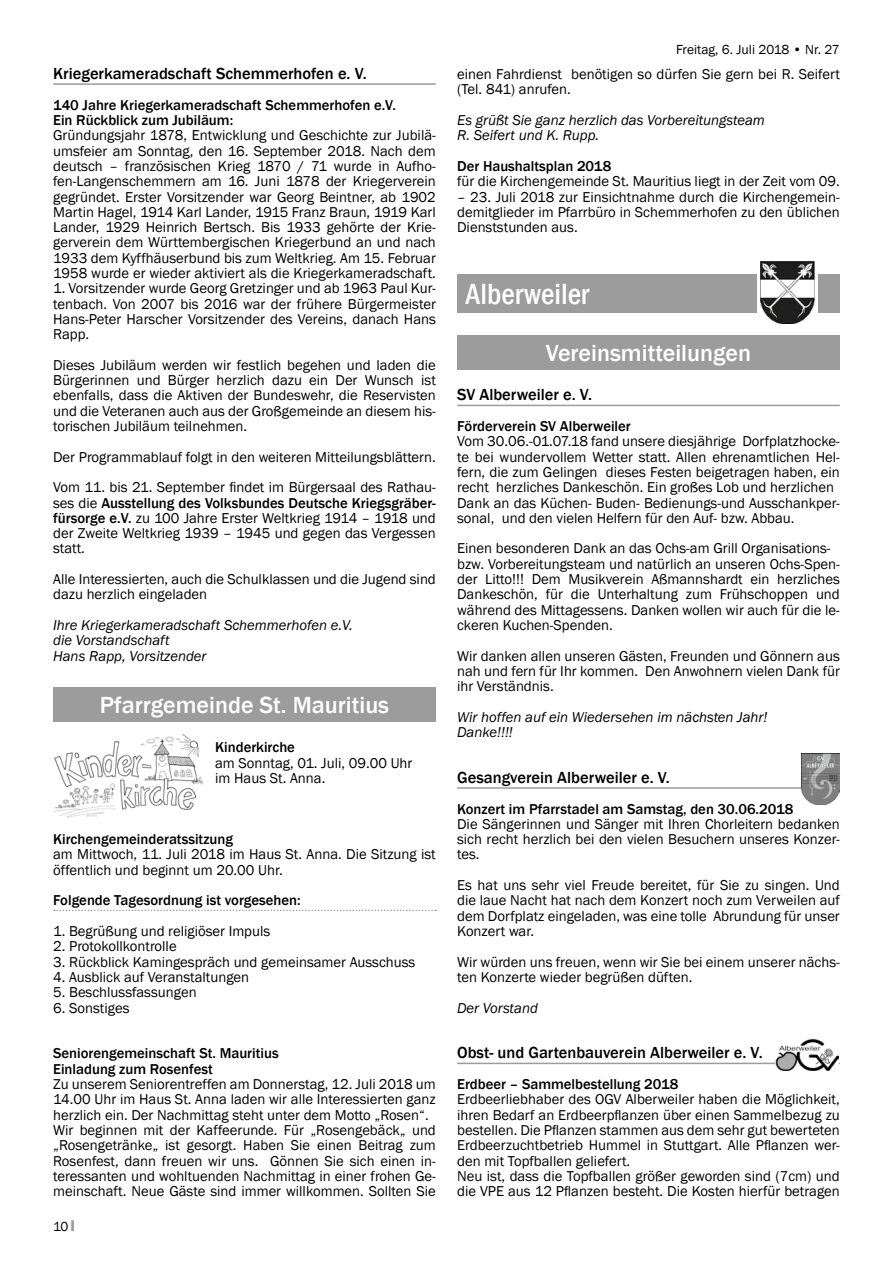
<style>
.page{position:relative;width:893px;height:1263px;background:#fff}
.page>*{position:absolute;margin:0;border:0;box-sizing:border-box;transform-origin:0 0}
.t1{font:500 condensed 30px "Franklin Gothic";color:#fff}
.t2{font:500 24px "Franklin Gothic";color:#fff}
.t3{font:500 16.5px "Franklin Gothic";color:#000}
.t4{font:14.7px/15.3px "Franklin Gothic";color:#000}
.t5{font:500 14.7px/15.3px "Franklin Gothic";color:#000}
.t6{font:italic 14.7px/15.3px "Franklin Gothic";color:#000}
.t7{font:13.5px "Franklin Gothic";color:#000}
.s1{font-weight:500}
.s2{font-family:"Impact";color:#9c9c9d}
</style>
<div class="page">
<hr style="left:53px;top:83px;width:383px;height:2px;background:#9c9c9d">
<svg style="left:54px;top:910px;width:382px;height:1px"></svg>
<div style="left:53px;top:688px;width:383px;height:34px;background:#9c9c9d"></div>
<img style="left:54px;top:733px;width:148px;height:84px">
<hr style="left:457px;top:405px;width:383px;height:1px;background:#9c9c9d">
<hr style="left:457px;top:787px;width:383px;height:2px;background:#9c9c9d">
<hr style="left:457px;top:1063px;width:383px;height:1px;background:#9c9c9d">
<div style="left:457px;top:274px;width:383px;height:38px;background:#9c9c9d"></div>
<div style="left:757px;top:261px;width:61px;height:63px;background:linear-gradient(to bottom,#fff,#fff)"></div>
<img style="left:761px;top:261px;width:53px;height:63px">
<div style="left:457px;top:336px;width:383px;height:34px;background:#9c9c9d"></div>
<img style="left:801px;top:753px;width:39px;height:52px">
<img style="left:775px;top:1038px;width:63px;height:32px">
<p class="t3" style="left:53px;top:63px;width:315px">Kriegerkameradschaft Schemmerhofen e. V.</p>
<p class="t5" style="left:53px;top:97px;width:344px">140 Jahre Kriegerkameradschaft Schemmerhofen e.V.<br>Ein Rückblick zum Jubiläum:</p>
<p class="t4" style="left:53px;top:128px;width:384px;text-align:justify">Gründungsjahr 1878, Entwicklung und Geschichte zur Jubilä&shy;umsfeier am Sonntag, den 16. September 2018. Nach dem deutsch – französischen Krieg 1870 / 71 wurde in Aufho&shy;fen-Langenschemmern am 16. Juni 1878 der Kriegerverein gegründet. Erster Vorsitzender war Georg Beintner, ab 1902<br>Martin Hagel, 1914 Karl Lander, 1915 Franz Braun, 1919 Karl Lander, 1929 Heinrich Bertsch. Bis 1933 gehörte der Krie&shy;gerverein dem Württembergischen Kriegerbund an und nach 1933 dem Kyffhäuserbund bis zum Weltkrieg. Am 15. Februar 1958 wurde er wieder aktiviert als die Kriegerkameradschaft.</p>
<p class="t4" style="left:53px;top:281px;width:384px;text-align:justify">1. Vorsitzender wurde Georg Gretzinger und ab 1963 Paul Kur&shy;tenbach. Von 2007 bis 2016 war der frühere Bürgermeister Hans-Peter Harscher Vorsitzender des Vereins, danach Hans Rapp.</p>
<p class="t4" style="left:53px;top:358px;width:384px;text-align:justify">Dieses Jubiläum werden wir festlich begehen und laden die Bürgerinnen und Bürger herzlich dazu ein Der Wunsch ist ebenfalls, dass die Aktiven der Bundeswehr, die Reservisten und die Veteranen auch aus der Großgemeinde an diesem his&shy;torischen Jubiläum teilnehmen.</p>
<p class="t4" style="left:53px;top:442px;width:384px;line-height:30.6px">Der Programmablauf folgt in den weiteren Mitteilungsblättern.<br>Vom 11. bis 21. September findet im Bürgersaal des Rathau-</p>
<p class="t4" style="left:53px;top:495px;width:384px;text-align:justify">ses die <span class="s1">Ausstellung des Volksbundes Deutsche Kriegsgräber&shy;fürsorge e.V.</span> zu 100 Jahre Erster Weltkrieg 1914 – 1918 und der Zweite Weltkrieg 1939 – 1945 und gegen das Vergessen statt.</p>
<p class="t4" style="left:53px;top:572px;width:384px">Alle Interessierten, auch die Schulklassen und die Jugend sind dazu herzlich eingeladen</p>
<p class="t6" style="left:53px;top:618px;width:301px">Ihre Kriegerkameradschaft Schemmerhofen e.V. die Vorstandschaft<br>Hans Rapp, Vorsitzender</p>
<h2 class="t2" style="left:100px;top:690px;width:291px">Pfarrgemeinde St. Mauritius</h2>
<p class="t5" style="left:215px;top:740px;width:81px">Kinderkirche</p>
<p class="t4" style="left:215px;top:755px;width:199px">am Sonntag, 01. Juli, 09.00 Uhr im Haus St. Anna.</p>
<p class="t5" style="left:53px;top:832px;width:181px">Kirchengemeinderatssitzung</p>
<p class="t4" style="left:53px;top:847px;width:384px">am Mittwoch, 11. Juli 2018 im Haus St. Anna. Die Sitzung ist öffentlich und beginnt um 20.00 Uhr.</p>
<p class="t5" style="left:53px;top:893px;width:249px">Folgende Tagesordnung ist vorgesehen:</p>
<p class="t4" style="left:53px;top:924px;width:219px">1. Begrüßung und religiöser Impuls</p>
<p class="t4" style="left:53px;top:939px;width:125px">2. Protokollkontrolle</p>
<p class="t4" style="left:53px;top:954px;width:364px">3. Rückblick Kamingespräch und gemeinsamer Ausschuss</p>
<p class="t4" style="left:53px;top:970px;width:198px">4. Ausblick auf Veranstaltungen</p>
<p class="t4" style="left:53px;top:985px;width:145px">5. Beschlussfassungen</p>
<p class="t4" style="left:53px;top:1000px;width:78px">6. Sonstiges</p>
<p class="t5" style="left:53px;top:1046px;width:227px">Seniorengemeinschaft St. Mauritius<br>Einladung zum Rosenfest</p>
<p class="t4" style="left:53px;top:1077px;width:384px">Zu unserem Seniorentreffen am Donnerstag, 12. Juli 2018 um 14.00 Uhr im Haus St. Anna laden wir alle Interessierten ganz herzlich ein. Der Nachmittag steht unter dem Motto „Rosen“.<br>Wir beginnen mit der Kaffeerunde. Für „Rosengebäck„ und „Rosengetränke„ ist gesorgt. Haben Sie einen Beitrag zum Rosenfest, dann freuen wir uns. Gönnen Sie sich einen in&shy;teressanten und wohltuenden Nachmittag in einer frohen Ge&shy;meinschaft. Neue Gäste sind immer willkommen. Sollten Sie</p>
<p class="t7" style="left:53px;top:1218px;width:23px">10 <span class="s2">I</span></p>
<p class="t7" style="left:676px;top:41px;width:165px">Freitag, 6. Juli 2018 • Nr. 27</p>
<p class="t4" style="left:457px;top:67px;width:384px">einen Fahrdienst benötigen so dürfen Sie gern bei R. Seifert (Tel. 841) anrufen.</p>
<p class="t6" style="left:457px;top:113px;width:309px">Es grüßt Sie ganz herzlich das Vorbereitungsteam<br>R. Seifert und K. Rupp.</p>
<p class="t5" style="left:457px;top:159px;width:156px">Der Haushaltsplan 2018</p>
<p class="t4" style="left:457px;top:174px;width:384px">für die Kirchengemeinde St. Mauritius liegt in der Zeit vom 09.</p>
<p class="t4" style="left:457px;top:189px;width:384px;text-align:justify">– 23. Juli 2018 zur Einsichtnahme durch die Kirchengemein&shy;demitglieder im Pfarrbüro in Schemmerhofen zu den üblichen Dienststunden aus.</p>
<h1 class="t1" style="left:466px;top:274px;width:125px">Alberweiler</h1>
<h2 class="t2" style="left:546px;top:338px;width:207px">Vereinsmitteilungen</h2>
<p class="t3" style="left:457px;top:385px;width:136px">SV Alberweiler e. V.</p>
<p class="t5" style="left:457px;top:419px;width:175px">Förderverein SV Alberweiler</p>
<p class="t4" style="left:457px;top:434px;width:384px">Vom 30.06.-01.07.18 fand unsere diesjährige Dorfplatzhocke&shy;te bei wundervollem Wetter statt. Allen ehrenamtlichen Hel&shy;fern, die zum Gelingen dieses Festen beigetragen haben, ein recht herzliches Dankeschön. Ein großes Lob und herzlichen Dank an das Küchen- Buden- Bedienungs-und Ausschankper&shy;sonal, und den vielen Helfern für den Auf- bzw. Abbau.</p>
<p class="t4" style="left:457px;top:541px;width:384px">Einen besonderen Dank an das Ochs-am Grill Organisations&shy;bzw. Vorbereitungsteam und natürlich an unseren Ochs-Spen&shy;der Litto!!! Dem Musikverein Aßmannshardt ein herzliches Dankeschön, für die Unterhaltung zum Frühschoppen und während des Mittagessens. Danken wollen wir auch für die le&shy;ckeren Kuchen-Spenden.</p>
<p class="t4" style="left:457px;top:648px;width:384px;text-align:justify">Wir danken allen unseren Gästen, Freunden und Gönnern aus nah und fern für Ihr kommen. Den Anwohnern vielen Dank für ihr Verständnis.</p>
<p class="t6" style="left:457px;top:709px;width:312px">Wir hoffen auf ein Wiedersehen im nächsten Jahr!<br>Danke!!!!</p>
<p class="t3" style="left:457px;top:767px;width:214px">Gesangverein Alberweiler e. V.</p>
<p class="t5" style="left:457px;top:801px;width:338px">Konzert im Pfarrstadel am Samstag, den 30.06.2018</p>
<p class="t4" style="left:457px;top:817px;width:384px;text-align:justify">Die Sängerinnen und Sänger mit Ihren Chorleitern bedanken sich recht herzlich bei den vielen Besuchern unseres Konzer&shy;tes.</p>
<p class="t4" style="left:457px;top:878px;width:384px;text-align:justify">Es hat uns sehr viel Freude bereitet, für Sie zu singen. Und die laue Nacht hat nach dem Konzert noch zum Verweilen auf dem Dorfplatz eingeladen, was eine tolle Abrundung für unser Konzert war.</p>
<p class="t4" style="left:457px;top:954px;width:384px">Wir würden uns freuen, wenn wir Sie bei einem unserer nächs&shy;ten Konzerte wieder begrüßen düften.</p>
<p class="t6" style="left:457px;top:1000px;width:82px">Der Vorstand</p>
<p class="t3" style="left:457px;top:1043px;width:307px">Obst- und Gartenbauverein Alberweiler e. V.</p>
<p class="t5" style="left:457px;top:1076px;width:223px">Erdbeer – Sammelbestellung 2018</p>
<p class="t4" style="left:457px;top:1092px;width:384px">Erdbeerliebhaber des OGV Alberweiler haben die Möglichkeit, ihren Bedarf an Erdbeerpflanzen über einen Sammelbezug zu bestellen. Die Pflanzen stammen aus dem sehr gut bewerteten Erdbeerzuchtbetrieb Hummel in Stuttgart. Alle Pflanzen wer&shy;den mit Topfballen geliefert.<br>Neu ist, dass die Topfballen größer geworden sind (7cm) und die VPE aus 12 Pflanzen besteht. Die Kosten hierfür betragen</p>
</div>
